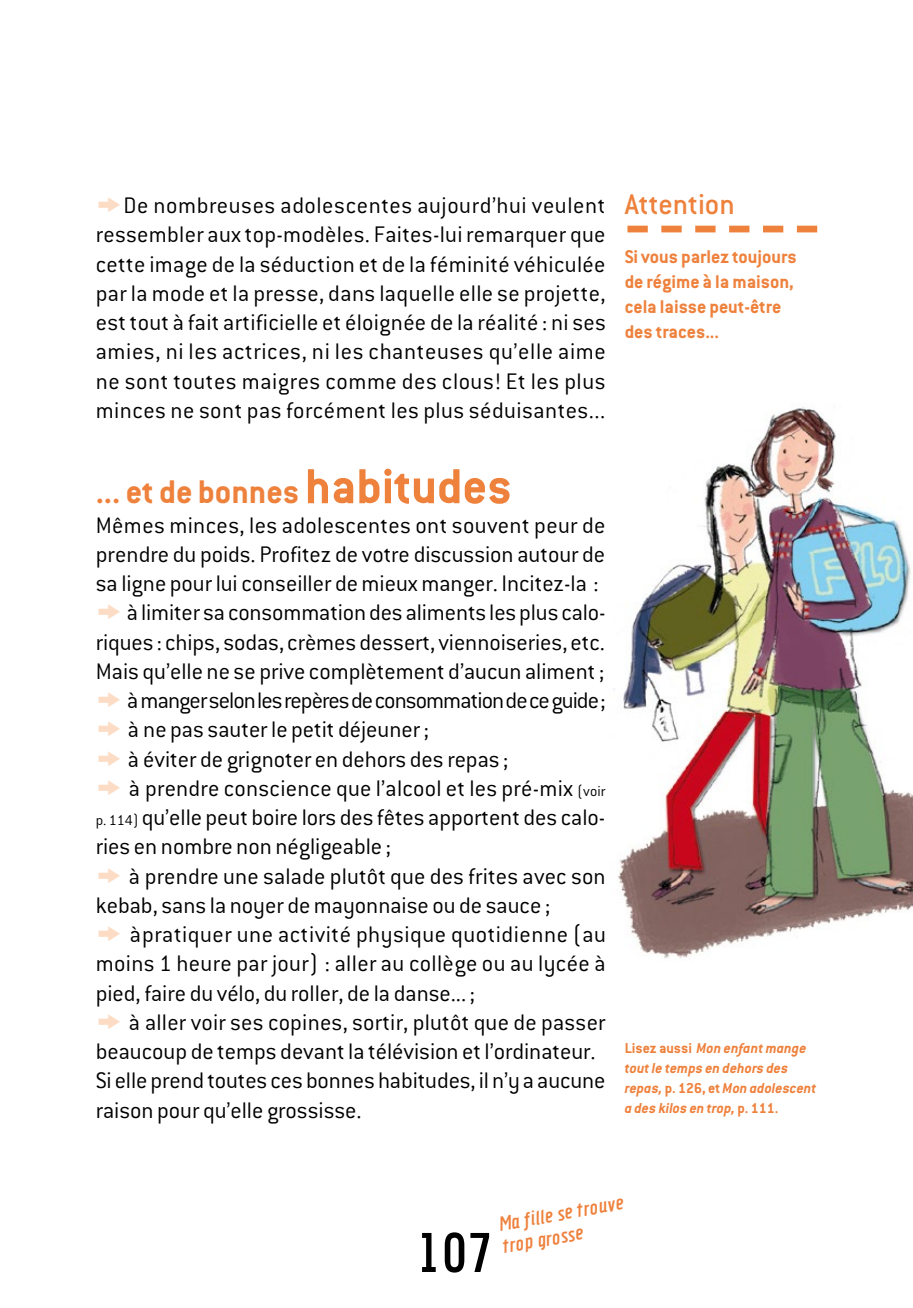
<style>
.page{position:relative;width:913px;height:1308px;background:#fff}
.page>*{position:absolute;margin:0;border:0;box-sizing:border-box;transform-origin:0 0}
.t1{font:58.5px "Hybrid";color:#000}
.t2{font:700 36px "Conduit ITC";color:#ee813c}
.t3{font:500 31.5px "Conduit ITC";color:#ee813c}
.t4{font:300 24.75px/29.2px "Conduit ITC";color:#000;text-align:justify}
.t5{font:italic 21.15px/22.5px "Hybrid";color:#ee813c}
.t6{font:700 20.25px/24.8px "Conduit ITC";color:#ee813c}
.t7{font:italic 700 15.75px/20.2px "Conduit ITC";color:#ee813c}
.s1{font-family:"Zeal";font-weight:400;font-size:27px;color:#fcdcc4}
.s2{font-size:54px}
.s3{font-size:15.75px}
.s4{font-style:normal}
</style>
<div class="page">
<img style="left:617px;top:407px;width:295px;height:552px">
<svg style="left:627px;top:226px;width:189px;height:6px"></svg>
<p class="t4" style="left:96px;top:191px;width:511px"><span class="s1">k</span>De nombreuses adolescentes aujourd’hui veulent ressembler aux top-modèles. Faites-lui remarquer que cette image de la séduction et de la féminité véhiculée par la mode et la presse, dans laquelle elle se projette, est tout à fait artificielle et éloignée de la réalité : ni ses amies, ni les actrices, ni les chanteuses qu’elle aime ne sont toutes maigres comme des clous! Et les plus minces ne sont pas forcément les plus séduisantes...</p>
<h2 class="t2" style="left:96px;top:471px;width:417px">... et de bonnes <span class="s2">habitudes</span></h2>
<p class="t4" style="left:96px;top:510px;width:511px;text-align:left">Mêmes minces, les adolescentes ont souvent peur de prendre du poids. Profitez de votre discussion autour de sa ligne pour lui conseiller de mieux manger. Incitez-la : <span class="s1">k</span> à limiter sa consommation des aliments les plus calo&shy;riques : chips, sodas, crèmes dessert, viennoiseries, etc.<br>Mais qu’elle ne se prive complètement d’aucun aliment ; <span class="s1">k</span> à manger selon les repères de consommation de ce guide ; <span class="s1">k</span> à ne pas sauter le petit déjeuner ;<br><span class="s1">k</span> à éviter de grignoter en dehors des repas ;<br><span class="s1">k</span> à prendre conscience que l’alcool et les pré-mix <span class="s3">(voir p. 114)</span> qu’elle peut boire lors des fêtes apportent des calo&shy;ries en nombre non négligeable ;<br><span class="s1">k</span> à prendre une salade plutôt que des frites avec son kebab, sans la noyer de mayonnaise ou de sauce ;<br><span class="s1">k</span> àpratiquer une activité physique quotidienne (au moins 1 heure par jour) : aller au collège ou au lycée à pied, faire du vélo, du roller, de la danse... ;<br><span class="s1">k</span> à aller voir ses copines, sortir, plutôt que de passer beaucoup de temps devant la télévision et l’ordinateur.<br>Si elle prend toutes ces bonnes habitudes, il n’y a aucune raison pour qu’elle grossisse.</p>
<p class="t3" style="left:624px;top:186px;width:111px">Attention</p>
<p class="t6" style="left:624px;top:244px;width:173px">Si vous parlez toujours de régime à la maison, cela laisse peut-être des traces...</p>
<p class="t7" style="left:624px;top:1037px;width:193px"><span class="s4">Lisez aussi</span> Mon enfant mange tout le temps en dehors des repas, <span class="s4">p. 126, et</span> Mon adolescent a des kilos en trop, <span class="s4">p. 111.</span></p>
<h1 class="t1" style="left:419px;top:1222px;width:76px">107</h1>
<p class="t5" style="left:497px;top:1213px;width:128px;rotate:-10deg">Ma fille se trouve trop grosse</p>
</div>
